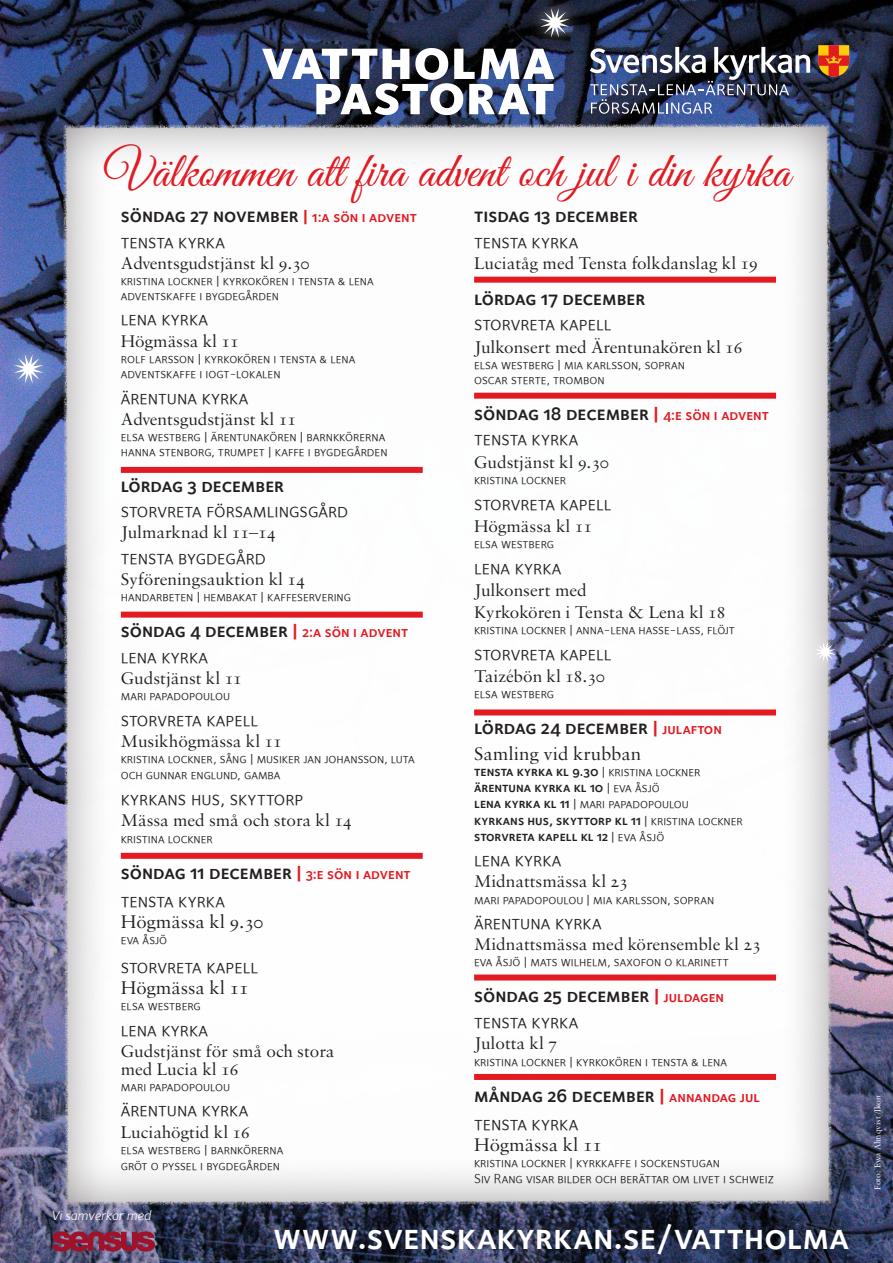
<style>
.page{position:relative;width:893px;height:1263px;background:#fff}
.page>*{position:absolute;margin:0;border:0;box-sizing:border-box;transform-origin:0 0}
.t1{font:57px "Foundry Sterling Extra Bld Expert";color:#fff}
.t2{font:49.5px "Great Vibes";color:#e21a21}
.t3{font:36px "Foundry Sterling Demi Expert";color:#fff}
.t4{font:19.5px/21px "Foundry Sterling Book Expert";color:#231f20}
.t5{font:19.5px "Foundry Sterling Demi Expert";color:#231f20}
.t6{font:19.5px "Sabon MT Pro";color:#231f20}
.t7{font:18px/21.6px "Sabon MT Pro";color:#231f20}
.t8{font:13.5px/15px "Foundry Sterling Book Expert";color:#231f20}
.t9{font:13.5px/16.2px "Foundry Sterling Demi Expert";color:#231f20}
.t10{font:italic 13.5px "Foundry Sterling";color:#fff}
.t11{font:9px "Sabon MT Pro";color:#fff}
.s1{font-size:18px;color:#e21a21}
.s2{font-size:15px;color:#e21a21}
.s3{color:#e21a21}
.s4{font-family:"Sabon MT Pro"}
.s5{font-family:"Foundry Sterling Book Expert"}
</style>
<div class="page">
<img style="left:0;top:0;width:893px;height:1263px">
<div style="left:48px;top:107px;width:795px;height:1108px;background:#231f20;opacity:.75"></div>
<svg style="left:181px;top:982px;width:4px;height:4px"></svg>
<svg style="left:52px;top:1231px;width:103px;height:20px;background:#902e48"></svg>
<img style="left:590px;top:47px;width:220px;height:67px">
<svg style="left:818px;top:45px;width:31px;height:31px"></svg>
<div style="left:0;top:0;width:316px;height:13px;background:#231f20;opacity:.75"></div>
<svg style="left:0;top:0;width:304px;height:1px"></svg>
<div style="left:0;top:338px;width:59px;height:61px;background:#fff;opacity:.75"></div>
<svg style="left:14px;top:354px;width:30px;height:30px"></svg>
<div style="left:524px;top:0;width:61px;height:53px;background:#fff;opacity:.75"></div>
<svg style="left:540px;top:8px;width:30px;height:30px"></svg>
<div style="left:799px;top:625px;width:53px;height:53px;background:#fff;opacity:.75"></div>
<svg style="left:815px;top:641px;width:21px;height:21px"></svg>
<div style="left:619px;top:739px;width:61px;height:61px;background:#fff"></div>
<div style="left:121px;top:467px;width:302px;height:6px;background:#e21a21"></div>
<div style="left:121px;top:612px;width:302px;height:6px;background:#e21a21"></div>
<div style="left:121px;top:853px;width:302px;height:6px;background:#e21a21"></div>
<div style="left:474px;top:1074px;width:302px;height:6px;background:#e21a21"></div>
<div style="left:474px;top:393px;width:302px;height:6px;background:#e21a21"></div>
<div style="left:474px;top:974px;width:302px;height:6px;background:#e21a21"></div>
<div style="left:474px;top:277px;width:302px;height:6px;background:#e21a21"></div>
<div style="left:474px;top:709px;width:302px;height:6px;background:#e21a21"></div>
<p class="t1" style="left:261px;top:24px;width:296px">vattholma</p>
<p class="t1" style="left:313px;top:60px;width:244px">pastorat</p>
<p class="t2" style="left:104px;top:144px;width:687px">Välkommen att fira advent och jul i din kyrka</p>
<p class="t5" style="left:121px;top:204px;width:298px">söndag 27 november <span class="s1">|</span> <span class="s2">1:a sön i advent</span></p>
<p class="t4" style="left:121px;top:230px;width:106px">tensta kyrka</p>
<p class="t7" style="left:121px;top:252px;width:190px">Adventsgudstjänst kl 9.30</p>
<p class="t8" style="left:121px;top:273px;width:254px">kristina lockner | kyrkokören i tensta &amp; lena adventskaffe i bygdegården</p>
<p class="t4" style="left:121px;top:308px;width:89px">lena kyrka</p>
<p class="t7" style="left:121px;top:330px;width:119px">Högmässa kl 11</p>
<p class="t8" style="left:121px;top:351px;width:236px">rolf larsson | kyrkokören i tensta &amp; lena adventskaffe i iogt-lokalen</p>
<p class="t4" style="left:121px;top:386px;width:129px">ärentuna kyrka</p>
<p class="t7" style="left:121px;top:408px;width:177px">Adventsgudstjänst kl 11</p>
<p class="t8" style="left:121px;top:429px;width:268px">elsa westberg | ärentunakören | barnkkörerna hanna stenborg, trumpet | kaffe i bygdegården</p>
<p class="t5" style="left:121px;top:473px;width:165px">lördag 3 december</p>
<p class="t4" style="left:121px;top:500px;width:229px">storvreta församlingsgård</p>
<p class="t7" style="left:121px;top:521px;width:156px">Julmarknad kl 11–14</p>
<p class="t4" style="left:121px;top:547px;width:147px">tensta bygdegård</p>
<p class="t7" style="left:121px;top:568px;width:185px">Syföreningsauktion kl 14</p>
<p class="t8" style="left:121px;top:589px;width:232px">handarbeten | hembakat | kaffeservering</p>
<p class="t5" style="left:121px;top:619px;width:289px">söndag 4 december <span class="s3">|</span> <span class="s2">2:a sön i advent</span></p>
<p class="t4" style="left:121px;top:645px;width:89px">lena kyrka</p>
<p class="t7" style="left:121px;top:667px;width:123px">Gudstjänst kl 11</p>
<p class="t8" style="left:121px;top:688px;width:111px">mari papadopoulou</p>
<p class="t4" style="left:121px;top:709px;width:139px">storvreta kapell</p>
<p class="t7" style="left:121px;top:730px;width:163px">Musikhögmässa kl 11</p>
<p class="t8" style="left:121px;top:750px;width:295px;line-height:16.2px">kristina lockner, sång | musiker jan johansson, luta och gunnar englund, gamba</p>
<p class="t4" style="left:121px;top:788px;width:184px">kyrkans hus, skyttorp</p>
<p class="t7" style="left:121px;top:809px;width:232px">Mässa med små och stora kl 14</p>
<p class="t8" style="left:121px;top:830px;width:93px">kristina lockner</p>
<p class="t5" style="left:121px;top:860px;width:291px">söndag 11 december <span class="s3">|</span> <span class="s2">3:e sön i advent</span></p>
<p class="t4" style="left:121px;top:890px;width:106px">tensta kyrka</p>
<p class="t6" style="left:121px;top:910px;width:144px">Högmässa kl 9.30</p>
<p class="t8" style="left:121px;top:932px;width:48px">eva åsjö</p>
<p class="t4" style="left:121px;top:956px;width:139px">storvreta kapell<br><span class="s4">Högmässa kl 11</span></p>
<p class="t8" style="left:121px;top:998px;width:82px">elsa westberg</p>
<p class="t4" style="left:121px;top:1018px;width:89px">lena kyrka</p>
<p class="t7" style="left:121px;top:1039px;width:215px">Gudstjänst för små och stora</p>
<p class="t7" style="left:121px;top:1057px;width:119px">med Lucia kl 16</p>
<p class="t8" style="left:121px;top:1078px;width:111px">mari papadopoulou</p>
<p class="t4" style="left:121px;top:1099px;width:129px">ärentuna kyrka</p>
<p class="t7" style="left:121px;top:1121px;width:130px">Luciahögtid kl 16</p>
<p class="t8" style="left:121px;top:1141px;width:164px;line-height:16.2px">elsa westberg | barnkörerna gröt o pyssel i bygdegården</p>
<p class="t10" style="left:51px;top:1207px;width:101px">Vi samverkar med</p>
<p class="t5" style="left:474px;top:204px;width:165px">tisdag 13 december</p>
<p class="t4" style="left:474px;top:230px;width:106px">tensta kyrka</p>
<p class="t7" style="left:474px;top:252px;width:285px">Luciatåg med Tensta folkdanslag kl 19</p>
<p class="t5" style="left:474px;top:286px;width:173px">lördag 17 december</p>
<p class="t4" style="left:474px;top:313px;width:139px">storvreta kapell</p>
<p class="t7" style="left:474px;top:336px;width:270px">Julkonsert med Ärentunakören kl 16</p>
<p class="t8" style="left:474px;top:357px;width:212px">elsa westberg | mia karlsson, sopran oscar sterte, trombon</p>
<p class="t5" style="left:474px;top:401px;width:296px">söndag 18 december <span class="s3">|</span> <span class="s2">4:e sön i advent</span></p>
<p class="t4" style="left:474px;top:428px;width:106px">tensta kyrka</p>
<p class="t7" style="left:474px;top:451px;width:136px">Gudstjänst kl 9.30</p>
<p class="t8" style="left:474px;top:472px;width:93px">kristina lockner</p>
<p class="t4" style="left:474px;top:492px;width:139px">storvreta kapell</p>
<p class="t7" style="left:474px;top:515px;width:119px">Högmässa kl 11</p>
<p class="t8" style="left:474px;top:536px;width:82px">elsa westberg</p>
<p class="t4" style="left:474px;top:557px;width:89px">lena kyrka</p>
<p class="t7" style="left:474px;top:579px;width:253px">Julkonsert med<br>Kyrkokören i Tensta &amp; Lena kl 18</p>
<p class="t8" style="left:474px;top:622px;width:262px">kristina lockner | anna-lena hasse-lass, flöjt</p>
<p class="t4" style="left:474px;top:642px;width:139px">storvreta kapell</p>
<p class="t7" style="left:474px;top:665px;width:132px">Taizébön kl 18.30</p>
<p class="t8" style="left:474px;top:686px;width:82px">elsa westberg</p>
<p class="t5" style="left:474px;top:716px;width:249px">lördag 24 december <span class="s3">|</span> <span class="s2">julafton</span></p>
<p class="t6" style="left:474px;top:742px;width:168px">Samling vid krubban</p>
<p class="t9" style="left:474px;top:763px;width:270px">tensta kyrka kl 9.30 <span class="s5">| kristina lockner </span>ärentuna kyrka kl 10 <span class="s5">| eva åsjö<br></span>lena kyrka kl 11 <span class="s5">| mari papadopoulou<br></span>kyrkans hus, skyttorp kl 11 <span class="s5">| kristina lockner </span>storvreta kapell kl 12 <span class="s5">| eva åsjö</span></p>
<p class="t4" style="left:474px;top:849px;width:89px">lena kyrka</p>
<p class="t7" style="left:474px;top:870px;width:155px">Midnattsmässa kl 23</p>
<p class="t8" style="left:474px;top:891px;width:242px">mari papadopoulou | mia karlsson, sopran</p>
<p class="t4" style="left:474px;top:912px;width:129px">ärentuna kyrka</p>
<p class="t7" style="left:474px;top:933px;width:288px">Midnattsmässa med körensemble kl 23</p>
<p class="t8" style="left:474px;top:954px;width:256px">eva åsjö | mats wilhelm, saxofon o klarinett</p>
<p class="t5" style="left:474px;top:984px;width:251px">söndag 25 december <span class="s3">|</span> <span class="s2">juldagen</span></p>
<p class="t4" style="left:474px;top:1010px;width:106px">tensta kyrka</p>
<p class="t7" style="left:474px;top:1032px;width:84px">Julotta kl 7</p>
<p class="t8" style="left:474px;top:1053px;width:254px">kristina lockner | kyrkokören i tensta &amp; lena</p>
<p class="t5" style="left:474px;top:1083px;width:287px">måndag 26 december <span class="s3">|</span> <span class="s2">annandag jul</span></p>
<p class="t4" style="left:474px;top:1113px;width:106px">tensta kyrka</p>
<p class="t6" style="left:474px;top:1133px;width:129px">Högmässa kl 11</p>
<p class="t8" style="left:474px;top:1154px;width:301px;line-height:16.2px">kristina lockner | kyrkkaffe i sockenstugan<br>Siv Rang visar bilder och berättar om livet i schweiz</p>
<p class="t3" style="left:273px;top:1215px;width:577px">www.svenskakyrkan.se/vattholma</p>
<p class="t11" style="left:872px;top:1189px;width:96px;rotate:-90deg">Foto: Ewa Almqvist /Ikon</p>
</div>
